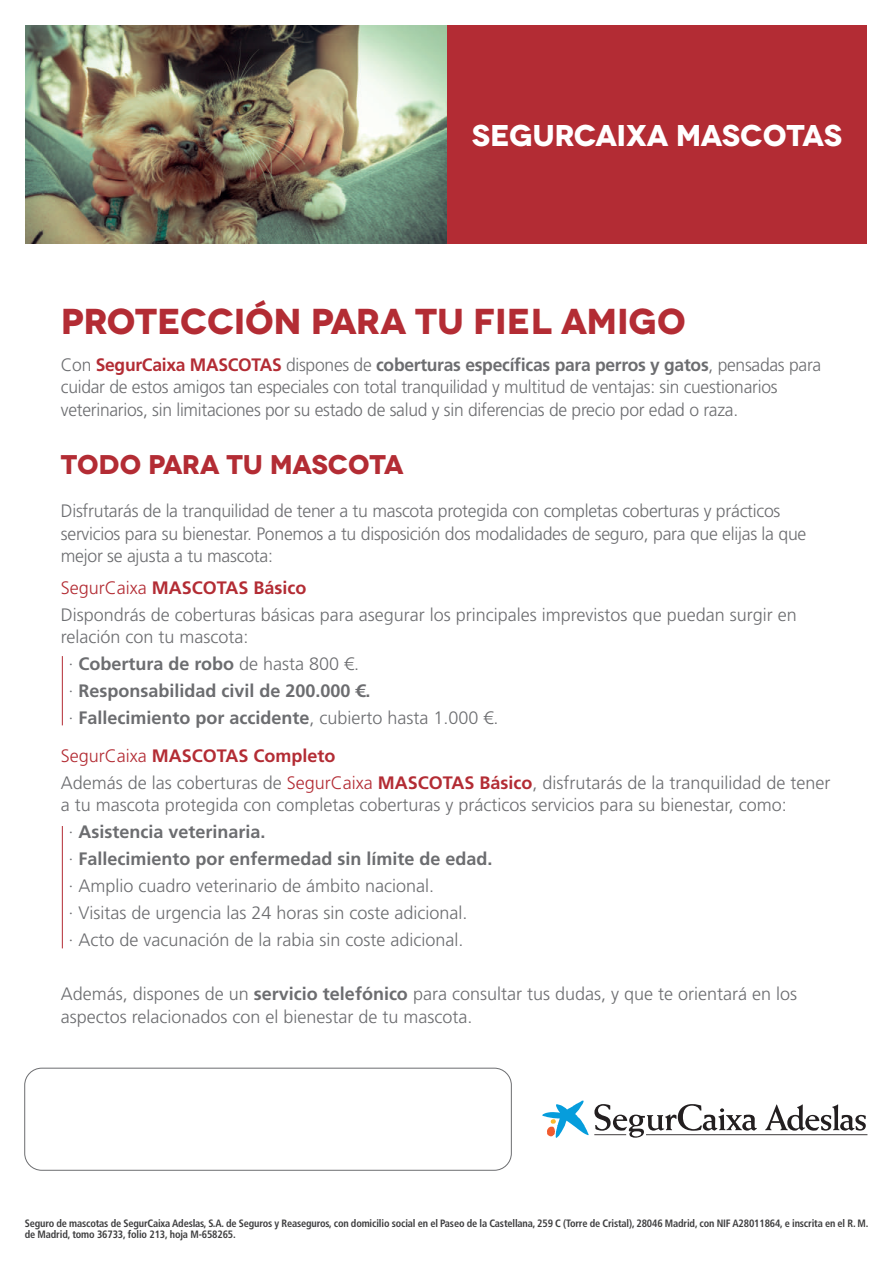
<style>
.page{position:relative;width:893px;height:1263px;background:#fff}
.page>*{position:absolute;margin:0;border:0;box-sizing:border-box;transform-origin:0 0}
.t1{font:700 36px "Novecentowide";letter-spacing:-.01em;color:#b32c34}
.t2{font:700 30px "Novecentowide";letter-spacing:-.02em;color:#fff}
.t3{font:700 27px "Novecentowide";letter-spacing:-.01em;color:#b32c34}
.t4{font:300 18px/27px "Frutiger LT Std";color:#6c6d70}
.t5{font:700 18px/27px "Frutiger LT Std";color:#6c6d70}
.t6{font:700 condensed 10.65px/10.6px "Frutiger LT Std";letter-spacing:-.015em;color:#3e3e3f}
.s1{font-weight:700;color:#b32c34}
.s2{font-weight:700}
.s3{color:#b32c34}
.s4{font-weight:300}
</style>
<div class="page">
<div style="left:446px;top:26px;width:421px;height:218px;background:#b32c34"></div>
<img style="left:26px;top:26px;width:420px;height:218px">
<svg style="left:542px;top:1100px;width:325px;height:38px"></svg>
<div style="left:24px;top:1068px;width:488px;height:103px;border:1px solid #6c6d70;border-radius:17px"></div>
<hr style="left:62px;top:656px;width:1px;height:69px;background:#b32c34">
<hr style="left:62px;top:826px;width:1px;height:122px;background:#b32c34">
<h2 class="t2" style="left:472px;top:116px;width:372px">SEGURCAIXA MASCOTAS</h2>
<h1 class="t1" style="left:61px;top:298px;width:626px">PROTECCIÓN PARA TU FIEL AMIGO</h1>
<p class="t4" style="left:61px;top:353px;width:762px;line-height:22.5px">Con <span class="s1">SegurCaixa MASCOTAS</span> dispones de <span class="s2">coberturas específicas para perros y gatos</span>, pensadas para cuidar de estos amigos tan especiales con total tranquilidad y multitud de ventajas: sin cuestionarios veterinarios, sin limitaciones por su estado de salud y sin diferencias de precio por edad o raza.</p>
<h3 class="t3" style="left:61px;top:448px;width:344px">TODO PARA TU MASCOTA</h3>
<p class="t4" style="left:61px;top:500px;width:747px;line-height:22.5px">Disfrutarás de la tranquilidad de tener a tu mascota protegida con completas coberturas y prácticos servicios para su bienestar. Ponemos a tu disposición dos modalidades de seguro, para que elijas la que mejor se ajusta a tu mascota:</p>
<p class="t4" style="left:61px;top:574px;width:737px"><span class="s3">SegurCaixa</span> <span class="s1">MASCOTAS Básico<br></span>Dispondrás de coberturas básicas para asegurar los principales imprevistos que puedan surgir en</p>
<p class="t5" style="left:68px;top:623px;width:432px;text-indent:-8px"><span class="s4">relación con tu mascota:<br>·</span> Cobertura de robo <span class="s4">de hasta 800 €.<br>·</span> Responsabilidad civil de 200.000 €.<br><span class="s4">·</span> Fallecimiento por accidente<span class="s4">, cubierto hasta 1.000 €.</span></p>
<p class="t4" style="left:61px;top:742px;width:771px"><span class="s3">SegurCaixa</span> <span class="s1">MASCOTAS Completo<br></span>Además de las coberturas de <span class="s3">SegurCaixa</span> <span class="s1">MASCOTAS Básico</span>, disfrutarás de la tranquilidad de tener</p>
<p class="t4" style="left:68px;top:792px;width:720px;text-indent:-8px">a tu mascota protegida con completas coberturas y prácticos servicios para su bienestar, como: · <span class="s2">Asistencia veterinaria.<br></span>· <span class="s2">Fallecimiento por enfermedad sin límite de edad.<br></span>· Amplio cuadro veterinario de ámbito nacional.<br>· Visitas de urgencia las 24 horas sin coste adicional.<br>· Acto de vacunación de la rabia sin coste adicional.</p>
<p class="t4" style="left:61px;top:983px;width:738px;line-height:22.5px">Además, dispones de un <span class="s2">servicio telefónico</span> para consultar tus dudas, y que te orientará en los aspectos relacionados con el bienestar de tu mascota.</p>
<p class="t6" style="left:25px;top:1218px;width:845px">Seguro de mascotas de SegurCaixa Adeslas, S.A. de Seguros y Reaseguros, con domicilio social en el Paseo de la Castellana, 259 C (Torre de Cristal), 28046 Madrid, con NIF A28011864, e inscrita en el R. M. de Madrid, tomo 36733, folio 213, hoja M-658265.</p>
</div>
